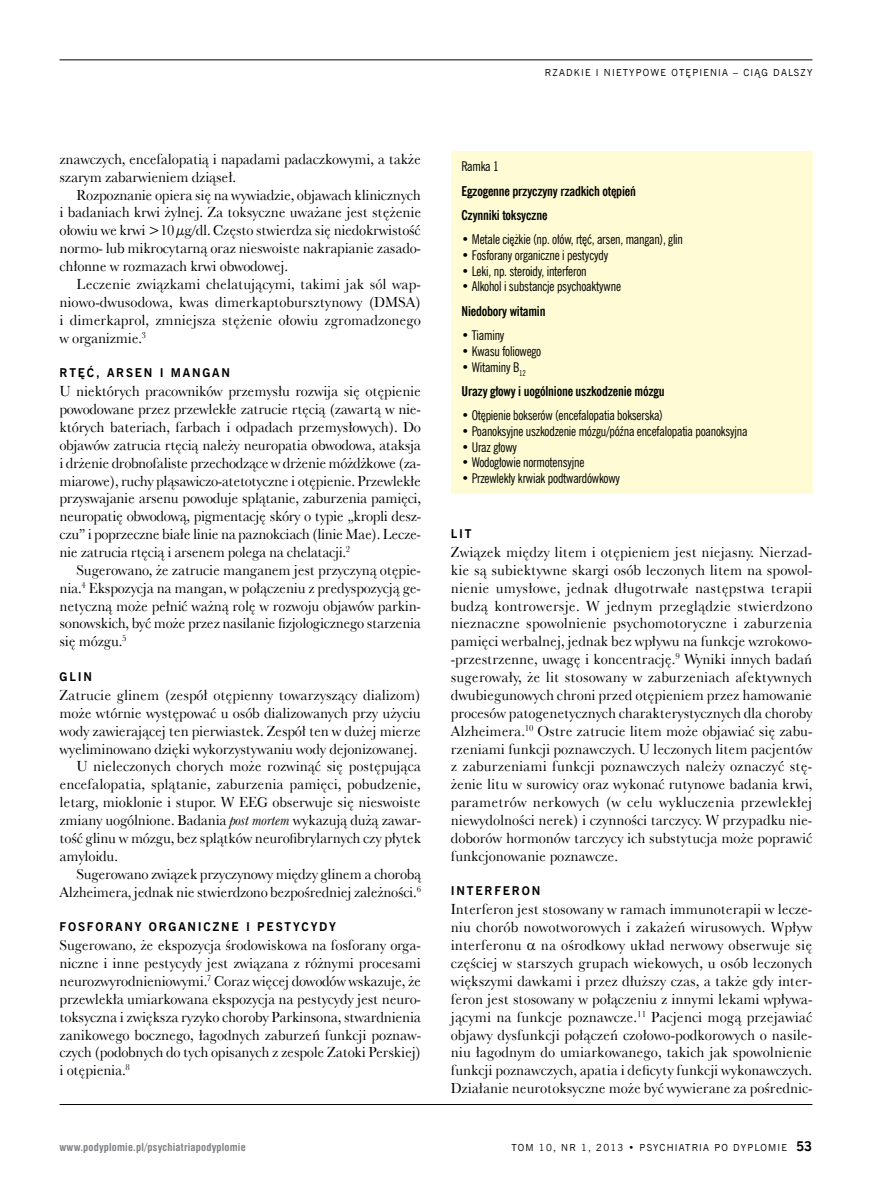
<style>
.page{position:relative;width:872px;height:1191px;background:#fff}
.page>*{position:absolute;margin:0;border:0;box-sizing:border-box;transform-origin:0 0}
.t1{font:15px/17.9px "Baskervlle 2 EU";letter-spacing:-.02em;color:#000;text-align:justify}
.t2{font:13.5px "News Goth Cn EU";letter-spacing:-.015em;color:#000}
.t3{font:700 13.5px/24.3px "News Goth Cn EU";letter-spacing:-.015em;color:#000}
.t4{font:700 12px "News Goth EU";letter-spacing:.15em;color:#000}
.t5{font:700 10.5px "Swis 721 Cn EU";letter-spacing:.02em;color:#808285}
.t6{font:9.75px "News Goth EU";letter-spacing:.12em;color:#000}
.s1{font-style:italic}
.s2{font-weight:400}
.s3{font-weight:700;font-size:13.5px}
</style>
<div class="page">
<hr style="left:60px;top:60px;width:752px;height:1px;background:#000">
<hr style="left:60px;top:1104px;width:752px;height:1px;background:#000">
<div style="left:451px;top:151px;width:361px;height:342px;background:#fffcd5"></div>
<p class="t6" style="left:545px;top:67px;width:67px">RZADKIE I NIETYPO</p>
<p class="t6" style="left:650px;top:67px;width:49px">WE OTĘPIENIA</p>
<p class="t6" style="left:733px;top:67px;width:48px">– CI ĄG DALS</p>
<p class="t6" style="left:800px;top:67px;width:13px">ZY</p>
<p class="t1" style="left:60px;top:150px;width:363px">znawczych, encefalopatią i napadami padaczkowymi, a także szarym zabarwieniem dziąseł.</p>
<p class="t1" style="left:60px;top:185px;width:363px;text-indent:17px">Rozpoznanie opiera się na wywiadzie, objawach klinicznych i badaniach krwi żylnej. Za toksyczne uważane jest stężenie ołowiu we krwi &gt;10 μg/dl. Często stwierdza się niedokrwistość normo- lub mikrocytarną oraz nieswoiste nakrapianie zasado&shy;chłonne w rozmazach krwi obwodowej.</p>
<p class="t1" style="left:60px;top:275px;width:363px;text-indent:17px">Leczenie związkami chelatującymi, takimi jak sól wap&shy;niowo-dwusodowa, kwas dimerkaptobursztynowy (DMSA) i dimerkaprol, zmniejsza stężenie ołowiu zgromadzonego w organizmie.<sup>3</sup></p>
<p class="t4" style="left:60px;top:365px;width:172px">RTĘĆ, ARSEN I MANGAN</p>
<p class="t1" style="left:60px;top:382px;width:363px">U niektórych pracowników przemysłu rozwija się otępienie powodowane przez przewlekłe zatrucie rtęcią (zawartą w nie&shy;których bateriach, farbach i odpadach przemysłowych). Do objawów zatrucia rtęcią należy neuropatia obwodowa, ataksja i drżenie drobnofaliste przechodzące w drżenie móżdżkowe (za&shy;miarowe), ruchy pląsawiczo-atetotyczne i otępienie. Przewlekłe przyswajanie arsenu powoduje splątanie, zaburzenia pamięci, neuropatię obwodową, pigmentację skóry o typie „kropli desz&shy;czu” i poprzeczne białe linie na paznokciach (linie Mae). Lecze&shy;nie zatrucia rtęcią i arsenem polega na chelatacji.<sup>2</sup></p>
<p class="t1" style="left:60px;top:561px;width:363px;text-indent:17px">Sugerowano, że zatrucie manganem jest przyczyną otępie&shy;nia.<sup>4</sup> Ekspozycja na mangan, w połączeniu z predyspozycją ge&shy;netyczną może pełnić ważną rolę w rozwoju objawów parkin&shy;sonowskich, być może przez nasilanie fizjologicznego starzenia się mózgu.<sup>5</sup></p>
<p class="t4" style="left:60px;top:669px;width:34px">GLIN</p>
<p class="t1" style="left:60px;top:686px;width:363px">Zatrucie glinem (zespół otępienny towarzyszący dializom)</p>
<p class="t1" style="left:60px;top:704px;width:363px">może wtórnie występować u osób dializowanych przy użyciu</p>
<p class="t1" style="left:60px;top:721px;width:363px">wody zawierającej ten pierwiastek. Zespół ten w dużej mierze</p>
<p class="t1" style="left:60px;top:739px;width:359px">wyeliminowano dzięki wykorzystywaniu wody dejonizowanej.</p>
<p class="t1" style="left:77px;top:757px;width:346px">U nieleczonych chorych może rozwinąć się postępująca</p>
<p class="t1" style="left:60px;top:775px;width:363px">encefalopatia, splątanie, zaburzenia pamięci, pobudzenie,</p>
<p class="t1" style="left:60px;top:793px;width:363px">letarg, mioklonie i stupor. W EEG obserwuje się nieswoiste</p>
<p class="t1" style="left:60px;top:811px;width:363px">zmiany uogólnione. Badania <span class="s1">post mortem</span> wykazują dużą zawar-</p>
<p class="t1" style="left:60px;top:829px;width:363px">tość glinu w mózgu, bez splątków neurofibrylarnych czy płytek</p>
<p class="t1" style="left:60px;top:846px;width:60px">amyloidu.</p>
<p class="t1" style="left:77px;top:864px;width:346px">Sugerowano związek przyczynowy między glinem a chorobą</p>
<p class="t1" style="left:60px;top:882px;width:363px">Alzheimera, jednak nie stwierdzono bezpośredniej zależności.<sup>6</sup></p>
<p class="t4" style="left:60px;top:919px;width:278px">FOSFORANY ORGANICZNE I PESTYCYDY</p>
<p class="t1" style="left:60px;top:936px;width:363px">Sugerowano, że ekspozycja środowiskowa na fosforany orga&shy;niczne i inne pestycydy jest związana z różnymi procesami neurozwyrodnieniowymi.<sup>7</sup> Coraz więcej dowodów wskazuje, że przewlekła umiarkowana ekspozycja na pestycydy jest neuro&shy;toksyczna i zwiększa ryzyko choroby Parkinsona, stwardnienia zanikowego bocznego, łagodnych zaburzeń funkcji poznaw&shy;czych (podobnych do tych opisanych z zespole Zatoki Perskiej) i otępienia.<sup>8</sup></p>
<p class="t5" style="left:60px;top:1140px;width:188px">www.podyplomie.pl/psychiatriapodyplomie</p>
<p class="t2" style="left:461px;top:158px;width:39px">Ramka 1</p>
<p class="t3" style="left:461px;top:179px;width:176px">Egzogenne przyczyny rzadkich otępień<br>Czynniki toksyczne</p>
<p class="t2" style="left:461px;top:231px;width:223px">• Metale ciężkie (np. ołów, rtęć, arsen, mangan), glin</p>
<p class="t2" style="left:461px;top:247px;width:148px">• Fosforany organiczne i pestycydy</p>
<p class="t2" style="left:461px;top:263px;width:127px">• Leki, np. steroidy, interferon</p>
<p class="t2" style="left:461px;top:278px;width:161px">• Alkohol i substancje psychoaktywne</p>
<p class="t3" style="left:461px;top:299px;width:86px">Niedobory witamin</p>
<p class="t2" style="left:461px;top:327px;width:44px">• Tiaminy</p>
<p class="t2" style="left:461px;top:343px;width:81px">• Kwasu foliowego</p>
<p class="t3" style="left:461px;top:355px;width:205px"><span class="s2">• Witaminy B</span><sub>12<br></sub>Urazy głowy i uogólnione uszkodzenie mózgu</p>
<p class="t2" style="left:461px;top:407px;width:203px">• Otępienie bokserów (encefalopatia bokserska)</p>
<p class="t2" style="left:461px;top:423px;width:287px">• Poanoksyjne uszkodzenie mózgu/późna encefalopatia poanoksyjna</p>
<p class="t2" style="left:461px;top:438px;width:57px">• Uraz głowy</p>
<p class="t2" style="left:461px;top:454px;width:124px">• Wodogłowie normotensyjne</p>
<p class="t2" style="left:461px;top:470px;width:160px">• Przewlekły krwiak podtwardówkowy</p>
<p class="t4" style="left:451px;top:526px;width:22px">LIT</p>
<p class="t1" style="left:451px;top:543px;width:363px">Związek między litem i otępieniem jest niejasny. Nierzad&shy;kie są subiektywne skargi osób leczonych litem na spowol&shy;nienie umysłowe, jednak długotrwałe następstwa terapii budzą kontrowersje. W jednym przeglądzie stwierdzono nieznaczne spowolnienie psychomotoryczne i zaburzenia pamięci werbalnej, jednak bez wpływu na funkcje wzrokowo--przestrzenne, uwagę i koncentrację.<sup>9</sup> Wyniki innych badań sugerowały, że lit stosowany w zaburzeniach afektywnych dwubiegunowych chroni przed otępieniem przez hamowanie procesów patogenetycznych charakterystycznych dla choroby Alzheimera.<sup>10</sup> Ostre zatrucie litem może objawiać się zabu&shy;rzeniami funkcji poznawczych. U leczonych litem pacjentów z zaburzeniami funkcji poznawczych należy oznaczyć stę&shy;żenie litu w surowicy oraz wykonać rutynowe badania krwi, parametrów nerkowych (w celu wykluczenia przewlekłej niewydolności nerek) i czynności tarczycy. W przypadku nie&shy;doborów hormonów tarczycy ich substytucja może poprawić funkcjonowanie poznawcze.</p>
<p class="t4" style="left:451px;top:883px;width:91px">INTERFERON</p>
<p class="t1" style="left:451px;top:900px;width:363px">Interferon jest stosowany w ramach immunoterapii w lecze&shy;niu chorób nowotworowych i zakażeń wirusowych. Wpływ interferonu</p>
<p class="t1" style="left:451px;top:936px;width:363px;text-indent:90px">na ośrodkowy układ nerwowy obserwuje się częściej w starszych grupach wiekowych, u osób leczonych większymi dawkami i przez dłuższy czas, a także gdy inter&shy;feron jest stosowany w połączeniu z innymi lekami wpływa&shy;jącymi na funkcje poznawcze.<sup>11</sup> Pacjenci mogą przejawiać objawy dysfunkcji połączeń czołowo-podkorowych o nasile&shy;niu łagodnym do umiarkowanego, takich jak spowolnienie funkcji poznawczych, apatia i deficyty funkcji wykonawczych.<br>Działanie neurotoksyczne może być wywierane za pośrednic-</p>
<p class="t6" style="left:511px;top:1141px;width:302px">TOM 10, NR 1, 2013 • PSYCHIATRIA PO DYPLOMIE <span class="s3">53</span></p>
</div>
